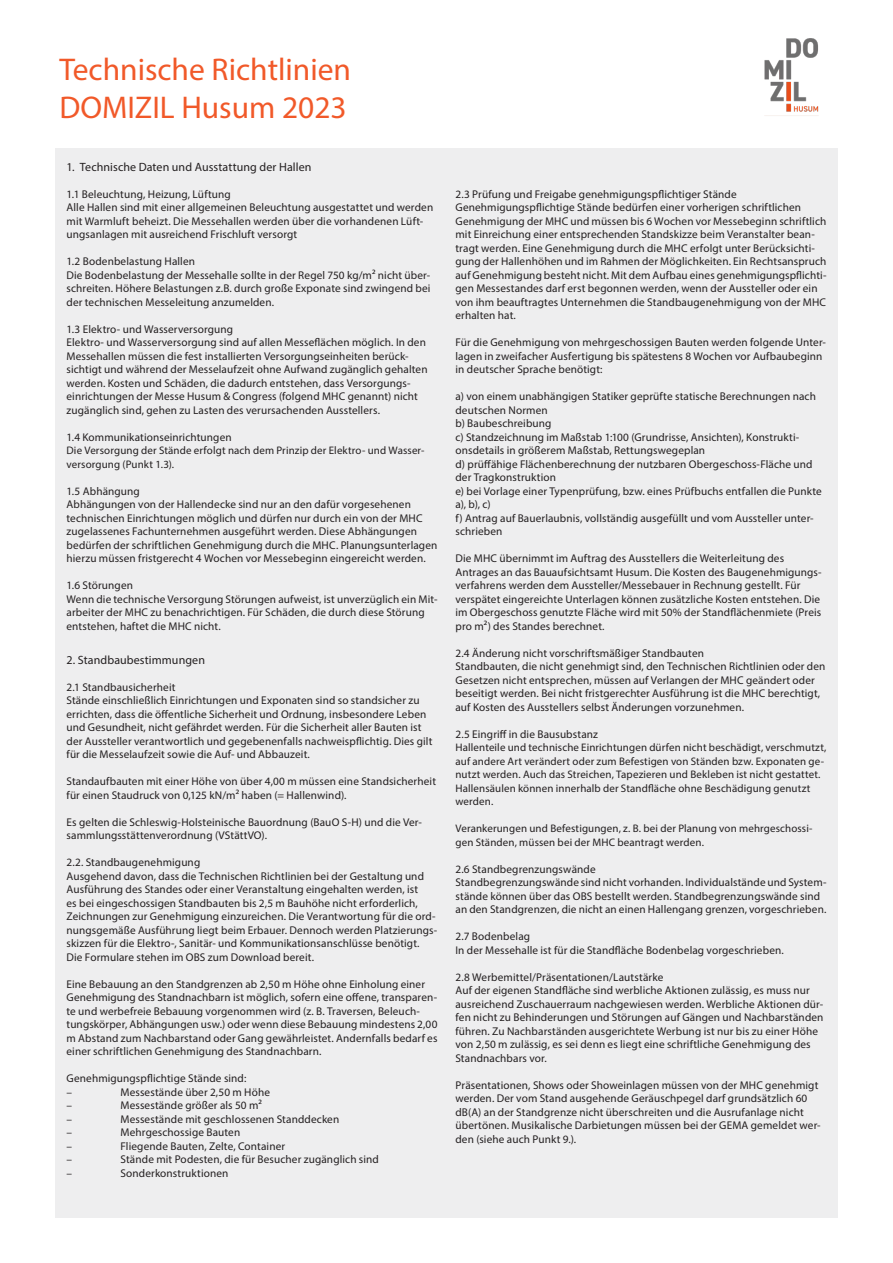
<style>
.page{position:relative;width:893px;height:1263px;background:#fff}
.page>*{position:absolute;margin:0;border:0;box-sizing:border-box;transform-origin:0 0}
.t1{font:31.5px "Myriad Pro";color:#f15929}
.Headline{font:12px "Myriad Pro";letter-spacing:.005em;color:#231f20}
.Copy{font:11.25px/13.5px "Myriad Pro";letter-spacing:.01em;color:#231f20}
.Headline-2{font:11.25px "Myriad Pro";letter-spacing:.01em;color:#231f20}
.Copy-2{font:10.95px/13.5px "Myriad Pro";letter-spacing:.015em;color:#231f20}
</style>
<div class="page">
<img style="left:764px;top:38px;width:55px;height:78px">
<div style="left:55px;top:148px;width:783px;height:1069px;background:#eeeeef"></div>
<p class="t1" style="left:59px;top:50px;width:293px">Technische Richtlinien</p>
<p class="t1" style="left:59px;top:88px;width:289px">DOMIZIL Husum 2023</p>
<p class="Headline" style="left:67px;top:159px;width:246px">1. Technische Daten und Ausstattung der Hallen</p>
<p class="Copy" style="left:67px;top:187px;width:368px">1.1 Beleuchtung, Heizung, Lüftung<br>Alle Hallen sind mit einer allgemeinen Beleuchtung ausgestattet und werden mit Warmluft beheizt. Die Messehallen werden über die vorhandenen Lüft&shy;ungsanlagen mit ausreichend Frischluft versorgt</p>
<p class="Headline-2" style="left:67px;top:255px;width:130px">1.2 Bodenbelastung Hallen</p>
<p class="Copy" style="left:67px;top:268px;width:366px;text-align:justify">Die Bodenbelastung der Messehalle sollte in der Regel 750 kg/m² nicht über&shy;schreiten. Höhere Belastungen z.B. durch große Exponate sind zwingend bei der technischen Messeleitung anzumelden.</p>
<p class="Headline-2" style="left:67px;top:322px;width:168px">1.3 Elektro- und Wasserversorgung</p>
<p class="Copy" style="left:67px;top:336px;width:363px">Elektro- und Wasserversorgung sind auf allen Messeflächen möglich. In den Messehallen müssen die fest installierten Versorgungseinheiten berück&shy;sichtigt und während der Messelaufzeit ohne Aufwand zugänglich gehalten werden. Kosten und Schäden, die dadurch entstehen, dass Versorgungs&shy;einrichtungen der Messe Husum &amp; Congress (folgend MHC genannt) nicht zugänglich sind, gehen zu Lasten des verursachenden Ausstellers.</p>
<p class="Headline-2" style="left:67px;top:430px;width:167px">1.4 Kommunikationseinrichtungen</p>
<p class="Copy-2" style="left:67px;top:444px;width:359px">Die Versorgung der Stände erfolgt nach dem Prinzip der Elektro- und Wasser&shy;versorgung (Punkt 1.3).</p>
<p class="Headline-2" style="left:67px;top:484px;width:75px">1.5 Abhängung</p>
<p class="Copy" style="left:67px;top:498px;width:372px">Abhängungen von der Hallendecke sind nur an den dafür vorgesehenen technischen Einrichtungen möglich und dürfen nur durch ein von der MHC zugelassenes Fachunternehmen ausgeführt werden. Diese Abhängungen bedürfen der schriftlichen Genehmigung durch die MHC. Planungsunterlagen hierzu müssen fristgerecht 4 Wochen vor Messebeginn eingereicht werden.</p>
<p class="Headline-2" style="left:67px;top:579px;width:68px">1.6 Störungen</p>
<p class="Copy" style="left:67px;top:592px;width:372px">Wenn die technische Versorgung Störungen aufweist, ist unverzüglich ein Mit&shy;arbeiter der MHC zu benachrichtigen. Für Schäden, die durch diese Störung entstehen, haftet die MHC nicht.</p>
<p class="Headline" style="left:67px;top:652px;width:140px">2. Standbaubestimmungen</p>
<p class="Copy" style="left:67px;top:680px;width:367px">2.1 Standbausicherheit<br>Stände einschließlich Einrichtungen und Exponaten sind so standsicher zu errichten, dass die öffentliche Sicherheit und Ordnung, insbesondere Leben und Gesundheit, nicht gefährdet werden. Für die Sicherheit aller Bauten ist der Aussteller verantwortlich und gegebenenfalls nachweispflichtig. Dies gilt für die Messelaufzeit sowie die Auf- und Abbauzeit.</p>
<p class="Copy" style="left:67px;top:774px;width:371px">Standaufbauten mit einer Höhe von über 4,00 m müssen eine Standsicherheit für einen Staudruck von 0,125 kN/m² haben (= Hallenwind).</p>
<p class="Copy" style="left:67px;top:815px;width:357px">Es gelten die Schleswig-Holsteinische Bauordnung (BauO S-H) und die Ver&shy;sammlungsstättenverordnung (VStättVO).</p>
<p class="Headline-2" style="left:67px;top:855px;width:135px">2.2. Standbaugenehmigung</p>
<p class="Copy" style="left:67px;top:869px;width:372px">Ausgehend davon, dass die Technischen Richtlinien bei der Gestaltung und Ausführung des Standes oder einer Veranstaltung eingehalten werden, ist<br>es bei eingeschossigen Standbauten bis 2,5 m Bauhöhe nicht erforderlich, Zeichnungen zur Genehmigung einzureichen. Die Verantwortung für die ord&shy;nungsgemäße Ausführung liegt beim Erbauer. Dennoch werden Platzierungs&shy;skizzen für die Elektro-, Sanitär- und Kommunikationsanschlüsse benötigt.<br>Die Formulare stehen im OBS zum Download bereit.</p>
<p class="Copy" style="left:67px;top:977px;width:372px">Eine Bebauung an den Standgrenzen ab 2,50 m Höhe ohne Einholung einer Genehmigung des Standnachbarn ist möglich, sofern eine offene, transparen&shy;te und werbefreie Bebauung vorgenommen wird (z. B. Traversen, Beleuch&shy;tungskörper, Abhängungen usw.) oder wenn diese Bebauung mindestens 2,00 m Abstand zum Nachbarstand oder Gang gewährleistet. Andernfalls bedarf es einer schriftlichen Genehmigung des Standnachbarn.</p>
<p class="Copy" style="left:67px;top:1071px;width:181px">Genehmigungspflichtige Stände sind: –</p>
<p class="Copy" style="left:121px;top:1085px;width:151px">Messestände über 2,50 m Höhe</p>
<p class="Copy" style="left:67px;top:1098px;width:7px">–</p>
<p class="Copy" style="left:121px;top:1098px;width:143px">Messestände größer als 50 m²</p>
<p class="Copy" style="left:67px;top:1112px;width:7px">–</p>
<p class="Copy" style="left:121px;top:1112px;width:220px">Messestände mit geschlossenen Standdecken</p>
<p class="Copy" style="left:67px;top:1125px;width:7px">–</p>
<p class="Copy" style="left:121px;top:1125px;width:121px">Mehrgeschossige Bauten</p>
<p class="Copy" style="left:67px;top:1139px;width:7px">–</p>
<p class="Copy" style="left:121px;top:1139px;width:166px">Fliegende Bauten, Zelte, Container</p>
<p class="Copy" style="left:67px;top:1152px;width:7px">–</p>
<p class="Copy" style="left:121px;top:1152px;width:260px">Stände mit Podesten, die für Besucher zugänglich sind</p>
<p class="Copy" style="left:67px;top:1166px;width:7px">–</p>
<p class="Copy" style="left:121px;top:1166px;width:110px">Sonderkonstruktionen</p>
<p class="Copy" style="left:455px;top:187px;width:372px">2.3 Prüfung und Freigabe genehmigungspflichtiger Stände Genehmigungspflichtige Stände bedürfen einer vorherigen schriftlichen Genehmigung der MHC und müssen bis 6 Wochen vor Messebeginn schriftlich mit Einreichung einer entsprechenden Standskizze beim Veranstalter bean&shy;tragt werden. Eine Genehmigung durch die MHC erfolgt unter Berücksichti&shy;gung der Hallenhöhen und im Rahmen der Möglichkeiten. Ein Rechtsanspruch auf Genehmigung besteht nicht. Mit dem Aufbau eines genehmigungspflichti&shy;gen Messestandes darf erst begonnen werden, wenn der Aussteller oder ein von ihm beauftragtes Unternehmen die Standbaugenehmigung von der MHC erhalten hat.</p>
<p class="Copy" style="left:455px;top:336px;width:372px">Für die Genehmigung von mehrgeschossigen Bauten werden folgende Unter&shy;lagen in zweifacher Ausfertigung bis spätestens 8 Wochen vor Aufbaubeginn in deutscher Sprache benötigt:</p>
<p class="Copy" style="left:455px;top:390px;width:368px">a) von einem unabhängigen Statiker geprüfte statische Berechnungen nach deutschen Normen<br>b) Baubeschreibung<br>c) Standzeichnung im Maßstab 1:100 (Grundrisse, Ansichten), Konstrukti&shy;onsdetails in größerem Maßstab, Rettungswegeplan<br>d) prüffähige Flächenberechnung der nutzbaren Obergeschoss-Fläche und der Tragkonstruktion<br>e) bei Vorlage einer Typenprüfung, bzw. eines Prüfbuchs entfallen die Punkte a), b), c)<br>f) Antrag auf Bauerlaubnis, vollständig ausgefüllt und vom Aussteller unter&shy;schrieben</p>
<p class="Copy" style="left:455px;top:552px;width:368px">Die MHC übernimmt im Auftrag des Ausstellers die Weiterleitung des Antrages an das Bauaufsichtsamt Husum. Die Kosten des Baugenehmigungs&shy;verfahrens werden dem Aussteller/Messebauer in Rechnung gestellt. Für verspätet eingereichte Unterlagen können zusätzliche Kosten entstehen. Die im Obergeschoss genutzte Fläche wird mit 50% der Standflächenmiete (Preis pro m²) des Standes berechnet.</p>
<p class="Headline-2" style="left:455px;top:646px;width:250px">2.4 Änderung nicht vorschriftsmäßiger Standbauten</p>
<p class="Copy" style="left:455px;top:660px;width:371px">Standbauten, die nicht genehmigt sind, den Technischen Richtlinien oder den Gesetzen nicht entsprechen, müssen auf Verlangen der MHC geändert oder beseitigt werden. Bei nicht fristgerechter Ausführung ist die MHC berechtigt, auf Kosten des Ausstellers selbst Änderungen vorzunehmen.</p>
<p class="Headline-2" style="left:455px;top:727px;width:144px">2.5 Eingriff in die Bausubstanz</p>
<p class="Copy-2" style="left:455px;top:741px;width:372px">Hallenteile und technische Einrichtungen dürfen nicht beschädigt, verschmutzt, auf andere Art verändert oder zum Befestigen von Ständen bzw. Exponaten ge&shy;nutzt werden. Auch das Streichen, Tapezieren und Bekleben ist nicht gestattet.<br>Hallensäulen können innerhalb der Standfläche ohne Beschädigung genutzt werden.</p>
<p class="Copy-2" style="left:455px;top:822px;width:359px">Verankerungen und Befestigungen, z. B. bei der Planung von mehrgeschossi&shy;gen Ständen, müssen bei der MHC beantragt werden.</p>
<p class="Headline-2" style="left:455px;top:862px;width:142px">2.6 Standbegrenzungswände</p>
<p class="Copy" style="left:455px;top:876px;width:372px">Standbegrenzungswände sind nicht vorhanden. Individualstände und System&shy;stände können über das OBS bestellt werden. Standbegrenzungswände sind an den Standgrenzen, die nicht an einen Hallengang grenzen, vorgeschrieben.</p>
<p class="Headline-2" style="left:455px;top:930px;width:76px">2.7 Bodenbelag</p>
<p class="Copy" style="left:455px;top:943px;width:330px">In der Messehalle ist für die Standfläche Bodenbelag vorgeschrieben.</p>
<p class="Headline-2" style="left:455px;top:970px;width:209px">2.8 Werbemittel/Präsentationen/Lautstärke</p>
<p class="Copy" style="left:455px;top:984px;width:369px">Auf der eigenen Standfläche sind werbliche Aktionen zulässig, es muss nur ausreichend Zuschauerraum nachgewiesen werden. Werbliche Aktionen dür&shy;fen nicht zu Behinderungen und Störungen auf Gängen und Nachbarständen führen. Zu Nachbarständen ausgerichtete Werbung ist nur bis zu einer Höhe von 2,50 m zulässig, es sei denn es liegt eine schriftliche Genehmigung des Standnachbars vor.</p>
<p class="Copy" style="left:455px;top:1078px;width:367px">Präsentationen, Shows oder Showeinlagen müssen von der MHC genehmigt werden. Der vom Stand ausgehende Geräuschpegel darf grundsätzlich 60 dB(A) an der Standgrenze nicht überschreiten und die Ausrufanlage nicht übertönen. Musikalische Darbietungen müssen bei der GEMA gemeldet wer&shy;den (siehe auch Punkt 9.).</p>
</div>
